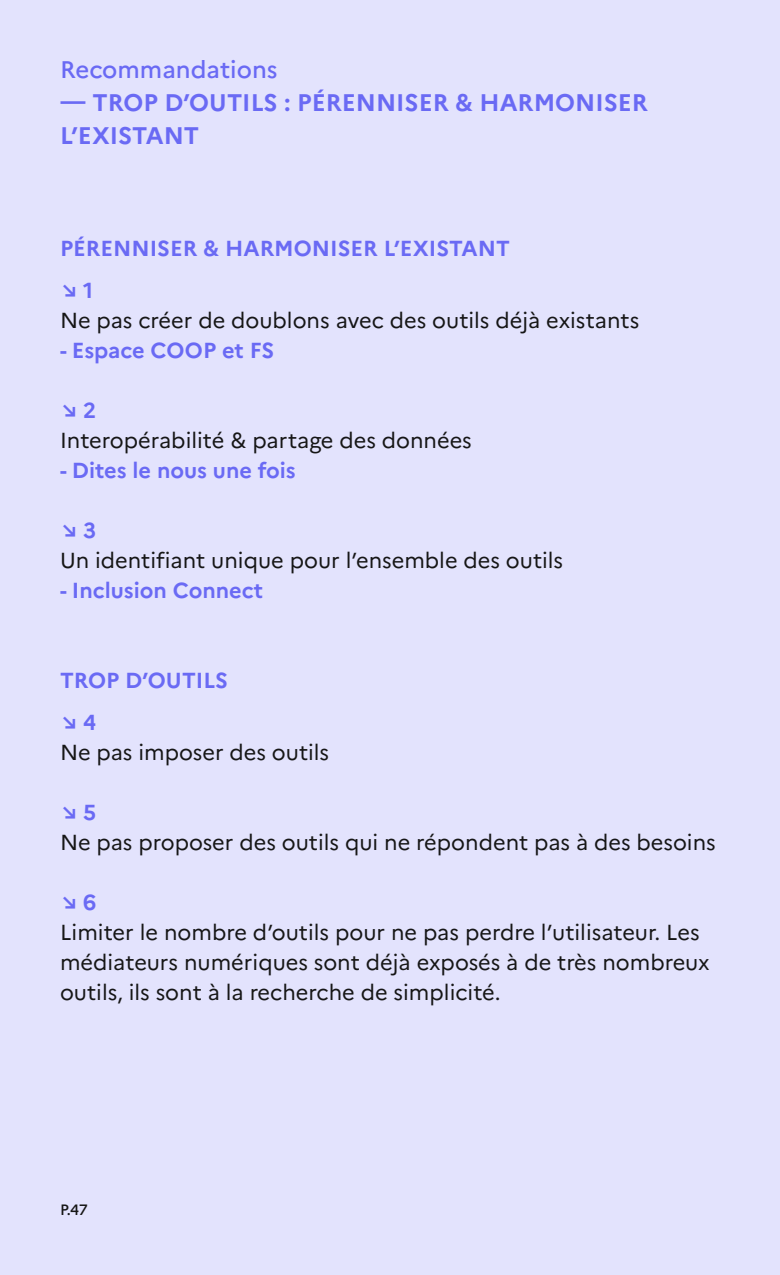
<style>
.page{position:relative;width:780px;height:1275px;background:#e3e3fd}
.page>*{position:absolute;margin:0;border:0;box-sizing:border-box;transform-origin:0 0}
.t1{font:700 24px/33px "Marianne";color:#6a6af4}
.t2{font:500 24px "Marianne";color:#6a6af4}
.t3{font:21.75px/30px "Marianne";color:#161616}
.t4{font:700 21.75px/42px "Marianne";color:#6a6af4}
.t5{font:500 15px "Marianne";color:#161616}
</style>
<div class="page">
<p class="t2" style="left:60px;top:51px;width:219px">Recommandations</p>
<p class="t1" style="left:60px;top:84px;width:589px">— TROP D’OUTILS : PÉRENNISER &amp; HARMONISER<br>L’EXISTANT</p>
<p class="t4" style="left:60px;top:226px;width:451px">PÉRENNISER &amp; HARMONISER L’EXISTANT ↘ 1</p>
<p class="t3" style="left:60px;top:304px;width:581px">Ne pas créer de doublons avec des outils déjà existants</p>
<p class="t4" style="left:60px;top:328px;width:216px">- Espace COOP et FS</p>
<p class="t4" style="left:60px;top:388px;width:38px">↘ 2</p>
<p class="t3" style="left:60px;top:424px;width:413px">Interopérabilité &amp; partage des données</p>
<p class="t4" style="left:60px;top:448px;width:237px">- Dites le nous une fois</p>
<p class="t4" style="left:60px;top:508px;width:38px">↘ 3</p>
<p class="t3" style="left:60px;top:544px;width:505px">Un identifiant unique pour l’ensemble des outils</p>
<p class="t4" style="left:60px;top:568px;width:205px">- Inclusion Connect</p>
<p class="t4" style="left:60px;top:658px;width:169px">TROP D’OUTILS ↘ 4</p>
<p class="t3" style="left:60px;top:736px;width:271px">Ne pas imposer des outils</p>
<p class="t4" style="left:60px;top:790px;width:38px">↘ 5</p>
<p class="t3" style="left:60px;top:826px;width:657px">Ne pas proposer des outils qui ne répondent pas à des besoins</p>
<p class="t4" style="left:60px;top:880px;width:38px">↘ 6</p>
<p class="t3" style="left:60px;top:916px;width:651px">Limiter le nombre d’outils pour ne pas perdre l’utilisateur. Les médiateurs numériques sont déjà exposés à de très nombreux outils, ils sont à la recherche de simplicité.</p>
<p class="t5" style="left:60px;top:1198px;width:29px">P.47</p>
</div>
